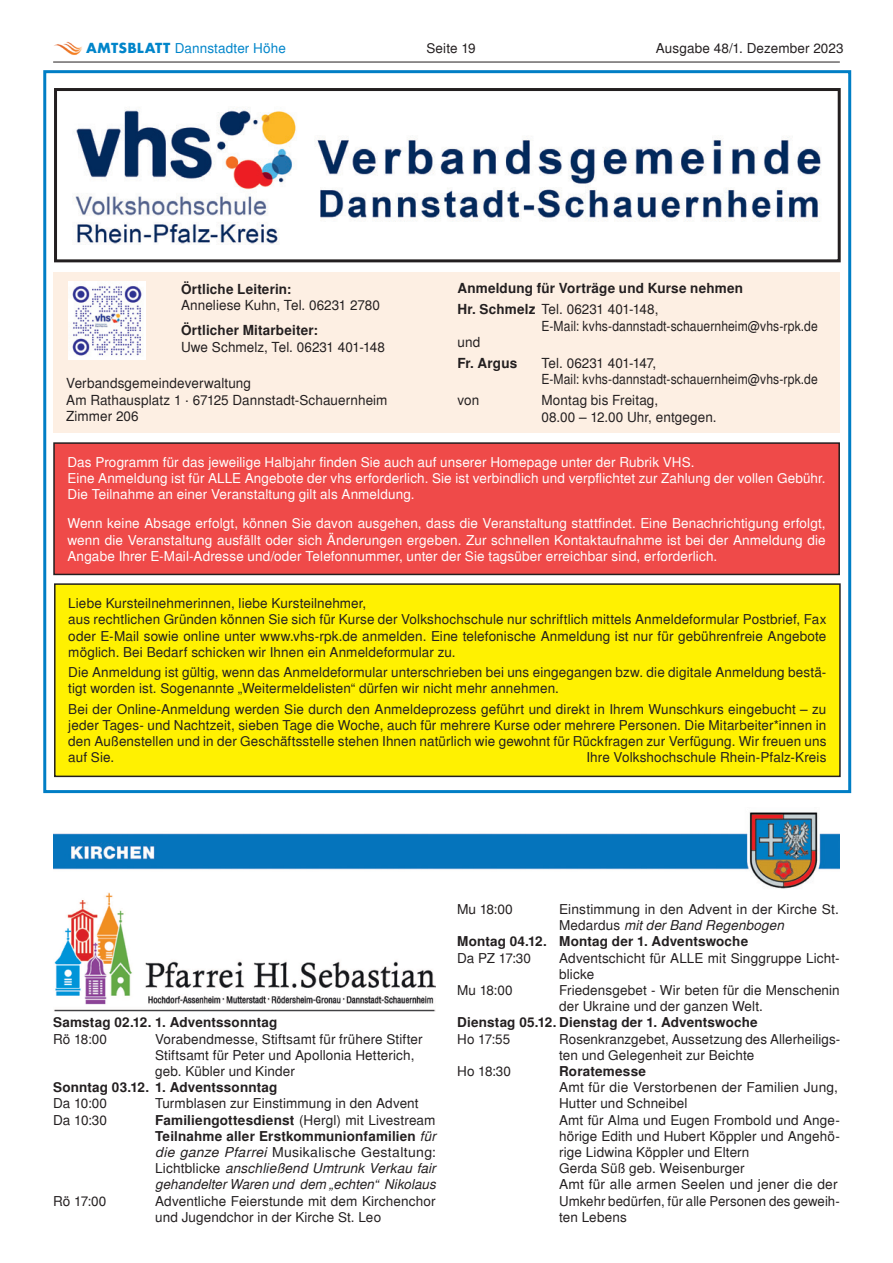
<style>
.page{position:relative;width:893px;height:1263px;background:#fff}
.page>*{position:absolute;margin:0;border:0;box-sizing:border-box;transform-origin:0 0}
._100_bodycopy{font:13.8px "Sans";letter-spacing:.005em;color:#231f20}
._100_bodycopy-2{font:13.8px "Sans";letter-spacing:.005em;color:#231f20;scale:.88 1}
._100_bodycopy-3{font:700 13.8px "Sans";letter-spacing:.01em;color:#231f20}
._100_bodycopy-4{font:13.8px "Sans";letter-spacing:-.015em;color:#231f20}
._100_bodycopy-5{font:13.5px/16.2px "Sans";letter-spacing:.01em;color:#231f20}
._100_bodycopy-6{font:13.5px/16.2px "Sans";letter-spacing:.01em;color:#fff}
._100_bodycopy-7{font:italic 13.5px/16.2px "Sans";letter-spacing:.005em;color:#231f20;text-align:justify}
._100_bodycopy-8{font:700 13.5px "Sans";letter-spacing:.01em;color:#231f20}
.t1{font:13.5px "Sans";letter-spacing:.01em;color:#0085ca}
.s1{font-family:"Futura";font-weight:700}
.s2{font-weight:700}
.s3{font-weight:700;font-style:normal}
.s4{font-style:normal}
.s5{font-style:italic}
</style>
<div class="page">
<hr style="left:53px;top:62px;width:787px;height:1px;background:#231f20">
<img style="left:54px;top:41px;width:28px;height:14px">
<img style="left:53px;top:812px;width:786px;height:77px">
<img style="left:54px;top:893px;width:381px;height:118px">
<div style="left:43px;top:70px;width:808px;height:723px;border:3px solid #007ec5"></div>
<img style="left:75px;top:107px;width:746px;height:138px">
<div style="left:54px;top:88px;width:787px;height:174px;border:3px solid #231f20"></div>
<div style="left:54px;top:443px;width:785px;height:131px;background:#ef4a49"></div>
<div style="left:53px;top:442px;width:787px;height:133px;border:2px solid #231f20"></div>
<div style="left:55px;top:584px;width:785px;height:192px;background:#fff101"></div>
<div style="left:54px;top:583px;width:787px;height:194px;border:2px solid #231f20"></div>
<div style="left:54px;top:272px;width:786px;height:161px;background:#fdefe3"></div>
<img style="left:69px;top:281px;width:77px;height:79px">
<p class="t1" style="left:86px;top:40px;width:201px"><span class="s1">AMTSBLATT</span> Dannstadter Höhe</p>
<p class="_100_bodycopy-5" style="left:426px;top:40px;width:51px">Seite 19</p>
<p class="_100_bodycopy-5" style="left:656px;top:40px;width:189px">Ausgabe 48/1. Dezember 2023</p>
<p class="_100_bodycopy-3" style="left:181px;top:281px;width:112px">Örtliche Leiterin:</p>
<p class="_100_bodycopy" style="left:181px;top:297px;width:200px">Anneliese Kuhn, Tel. 06231 2780</p>
<p class="_100_bodycopy-3" style="left:181px;top:322px;width:138px">Örtlicher Mitarbeiter:</p>
<p class="_100_bodycopy" style="left:181px;top:339px;width:205px">Uwe Schmelz, Tel. 06231 401-148</p>
<p class="_100_bodycopy" style="left:66px;top:375px;width:186px">Verbandsgemeindeverwaltung</p>
<p class="_100_bodycopy" style="left:66px;top:392px;width:323px">Am Rathausplatz 1 · 67125 Dannstadt-Schauernheim</p>
<p class="_100_bodycopy" style="left:66px;top:408px;width:74px">Zimmer 206</p>
<p class="_100_bodycopy-3" style="left:457px;top:280px;width:287px">Anmeldung für Vorträge und Kurse nehmen</p>
<p class="_100_bodycopy" style="left:457px;top:301px;width:202px"><span class="s2">Hr. Schmelz</span> Tel. 06231 401-148,</p>
<p class="_100_bodycopy-2" style="left:541px;top:318px;width:316px">E-Mail: kvhs-dannstadt-schauernheim@vhs-rpk.de</p>
<p class="_100_bodycopy" style="left:457px;top:334px;width:24px">und</p>
<p class="_100_bodycopy-3" style="left:457px;top:355px;width:61px">Fr. Argus</p>
<p class="_100_bodycopy-4" style="left:541px;top:355px;width:116px">Tel. 06231 401-147,</p>
<p class="_100_bodycopy-2" style="left:541px;top:371px;width:316px">E-Mail: kvhs-dannstadt-schauernheim@vhs-rpk.de</p>
<p class="_100_bodycopy" style="left:457px;top:392px;width:23px">von</p>
<p class="_100_bodycopy" style="left:541px;top:392px;width:118px">Montag bis Freitag,</p>
<p class="_100_bodycopy" style="left:541px;top:409px;width:177px">08.00 – 12.00 Uhr, entgegen.</p>
<p class="_100_bodycopy-6" style="left:68px;top:454px;width:628px">Das Programm für das jeweilige Halbjahr finden Sie auch auf unserer Homepage unter der Rubrik VHS.</p>
<p class="_100_bodycopy-6" style="left:68px;top:470px;width:760px">Eine Anmeldung ist für ALLE Angebote der vhs erforderlich. Sie ist verbindlich und verpflichtet zur Zahlung der vollen Gebühr.<br>Die Teilnahme an einer Veranstaltung gilt als Anmeldung.</p>
<p class="_100_bodycopy-6" style="left:68px;top:515px;width:760px;text-align:justify">Wenn keine Absage erfolgt, können Sie davon ausgehen, dass die Veranstaltung stattfindet. Eine Benachrichtigung erfolgt, wenn die Veranstaltung ausfällt oder sich Änderungen ergeben. Zur schnellen Kontaktaufnahme ist bei der Anmeldung die Angabe Ihrer E-Mail-Adresse und/oder Telefonnummer, unter der Sie tagsüber erreichbar sind, erforderlich.</p>
<p class="_100_bodycopy-5" style="left:68px;top:595px;width:300px">Liebe Kursteilnehmerinnen, liebe Kursteilnehmer,</p>
<p class="_100_bodycopy-5" style="left:68px;top:611px;width:760px;text-align:justify">aus rechtlichen Gründen können Sie sich für Kurse der Volkshochschule nur schriftlich mittels Anmeldeformular Postbrief, Fax oder E-Mail sowie online unter www.vhs-rpk.de anmelden. Eine telefonische Anmeldung ist nur für gebührenfreie Angebote möglich. Bei Bedarf schicken wir Ihnen ein Anmeldeformular zu.</p>
<p class="_100_bodycopy-5" style="left:68px;top:664px;width:760px">Die Anmeldung ist gültig, wenn das Anmeldeformular unterschrieben bei uns eingegangen bzw. die digitale Anmeldung bestä&shy;tigt worden ist. Sogenannte „Weitermeldelisten“ dürfen wir nicht mehr annehmen.</p>
<p class="_100_bodycopy-5" style="left:68px;top:701px;width:760px;text-align:justify">Bei der Online-Anmeldung werden Sie durch den Anmeldeprozess geführt und direkt in Ihrem Wunschkurs eingebucht – zu jeder Tages- und Nachtzeit, sieben Tage die Woche, auch für mehrere Kurse oder mehrere Personen. Die Mitarbeiter*innen in den Außenstellen und in der Geschäftsstelle stehen Ihnen natürlich wie gewohnt für Rückfragen zur Verfügung. Wir freuen uns auf Sie.</p>
<p class="_100_bodycopy-5" style="left:586px;top:749px;width:241px">Ihre Volkshochschule Rhein-Pfalz-Kreis</p>
<p class="_100_bodycopy-8" style="left:53px;top:1015px;width:226px">Samstag 02.12. 1. Adventssonntag</p>
<p class="_100_bodycopy-5" style="left:53px;top:1031px;width:55px">Rö 18:00</p>
<p class="_100_bodycopy-5" style="left:155px;top:1031px;width:269px">Vorabendmesse, Stiftsamt für frühere Stifter</p>
<p class="_100_bodycopy-5" style="left:155px;top:1047px;width:261px">Stiftsamt für Peter und Apollonia Hetterich,</p>
<p class="_100_bodycopy-5" style="left:155px;top:1063px;width:141px">geb. Kübler und Kinder</p>
<p class="_100_bodycopy-8" style="left:53px;top:1079px;width:226px">Sonntag 03.12. 1. Adventssonntag</p>
<p class="_100_bodycopy-5" style="left:53px;top:1095px;width:55px">Da 10:00</p>
<p class="_100_bodycopy-5" style="left:155px;top:1095px;width:265px">Turmblasen zur Einstimmung in den Advent</p>
<p class="_100_bodycopy-5" style="left:53px;top:1112px;width:55px">Da 10:30</p>
<p class="_100_bodycopy-7" style="left:155px;top:1112px;width:282px"><span class="s3">Familiengottesdienst</span> <span class="s4">(Hergl) mit Livestream </span><span class="s3">Teilnahme aller Erstkommunionfamilien</span> für die ganze Pfarrei <span class="s4">Musikalische Gestaltung:<br>Lichtblicke</span> anschließend Umtrunk Verkau fair gehandelter Waren und dem „echten“ Nikolaus</p>
<p class="_100_bodycopy-5" style="left:53px;top:1193px;width:55px">Rö 17:00</p>
<p class="_100_bodycopy-5" style="left:155px;top:1193px;width:282px">Adventliche Feierstunde mit dem Kirchenchor und Jugendchor in der Kirche St. Leo</p>
<p class="_100_bodycopy-5" style="left:457px;top:901px;width:57px">Mu 18:00</p>
<p class="_100_bodycopy-5" style="left:559px;top:901px;width:281px">Einstimmung in den Advent in der Kirche St.<br>Medardus <span class="s5">mit der Band Regenbogen</span></p>
<p class="_100_bodycopy-8" style="left:457px;top:934px;width:293px">Montag 04.12. Montag der 1. Adventswoche</p>
<p class="_100_bodycopy-5" style="left:457px;top:950px;width:75px">Da PZ 17:30</p>
<p class="_100_bodycopy-5" style="left:559px;top:950px;width:282px">Adventschicht für ALLE mit Singgruppe Licht&shy;blicke</p>
<p class="_100_bodycopy-5" style="left:457px;top:982px;width:57px">Mu 18:00</p>
<p class="_100_bodycopy-5" style="left:559px;top:982px;width:282px">Friedensgebet - Wir beten für die Menschenin der Ukraine und der ganzen Welt.</p>
<p class="_100_bodycopy-8" style="left:457px;top:1015px;width:302px">Dienstag 05.12. Dienstag der 1. Adventswoche</p>
<p class="_100_bodycopy-5" style="left:457px;top:1031px;width:55px">Ho 17:55</p>
<p class="_100_bodycopy-5" style="left:559px;top:1031px;width:283px">Rosenkranzgebet, Aussetzung des Allerheiligs&shy;ten und Gelegenheit zur Beichte</p>
<p class="_100_bodycopy-5" style="left:457px;top:1063px;width:55px">Ho 18:30</p>
<p class="_100_bodycopy-8" style="left:559px;top:1063px;width:88px">Roratemesse</p>
<p class="_100_bodycopy-5" style="left:559px;top:1079px;width:280px">Amt für die Verstorbenen der Familien Jung,<br>Hutter und Schneibel</p>
<p class="_100_bodycopy-5" style="left:559px;top:1112px;width:282px;text-align:justify">Amt für Alma und Eugen Frombold und Ange&shy;hörige Edith und Hubert Köppler und Angehö&shy;rige Lidwina Köppler und Eltern</p>
<p class="_100_bodycopy-5" style="left:559px;top:1160px;width:187px">Gerda Süß geb. Weisenburger</p>
<p class="_100_bodycopy-5" style="left:559px;top:1176px;width:282px">Amt für alle armen Seelen und jener die der<br>Umkehr bedürfen, für alle Personen des geweih&shy;ten Lebens</p>
</div>
